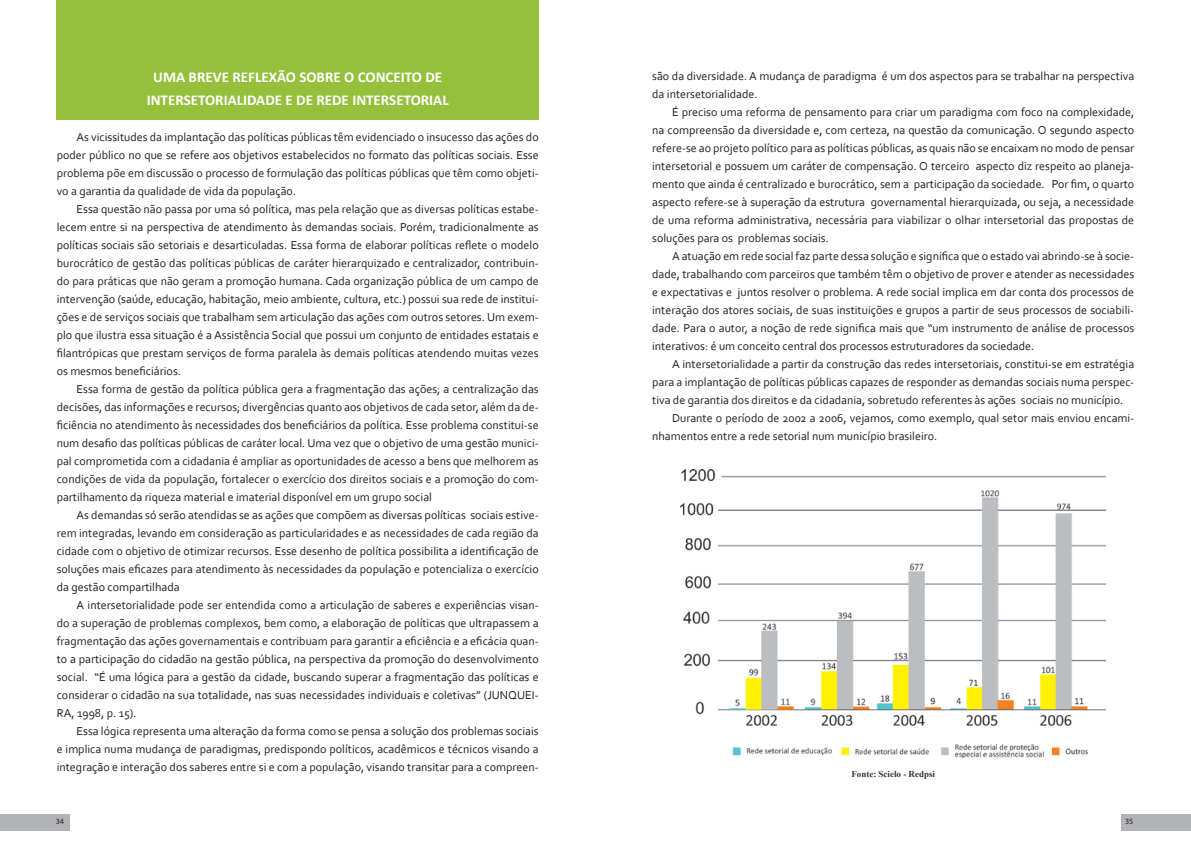
<style>
.page{position:relative;width:1191px;height:842px;background:#fff}
.page>*{position:absolute;margin:0;border:0;box-sizing:border-box;transform-origin:0 0}
.Padrão{font:700 15px "Calibri";color:#fff}
.Padrão-2{font:12px/18px "Corbel";color:#231f20;text-align:justify}
.Normal__Web{font:700 9px "Times New Roman";color:#333}
.t1{font:8px "Myriad";color:#231f20}
</style>
<div class="page">
<div style="left:57px;top:0;width:482px;height:119px;background:#95c03c"></div>
<img style="left:681px;top:469px;width:424px;height:289px">
<div style="left:1121px;top:814px;width:70px;height:16px;background:#b2b3b7"></div>
<div style="left:0;top:814px;width:70px;height:16px;background:#b2b3b7"></div>
<p class="Padrão" style="left:153px;top:68px;width:290px">UMA BREVE REFLEXÃO SOBRE O CONCEITO DE</p>
<p class="Padrão" style="left:147px;top:90px;width:303px">INTERSETORIALIDADE E DE REDE INTERSETORIAL</p>
<p class="Padrão-2" style="left:57px;top:127px;width:483px;text-indent:20px">As vicissitudes da implantação das políticas públicas têm evidenciado o insucesso das ações do poder público no que se refere aos objetivos estabelecidos no formato das políticas sociais. Esse problema põe em discussão o processo de formulação das políticas públicas que têm como objeti&shy;vo a garantia da qualidade de vida da população.</p>
<p class="Padrão-2" style="left:57px;top:199px;width:483px;text-indent:20px">Essa questão não passa por uma só política, mas pela relação que as diversas políticas estabe&shy;lecem entre si na perspectiva de atendimento às demandas sociais. Porém, tradicionalmente as políticas sociais são setoriais e desarticuladas. Essa forma de elaborar políticas reflete o modelo burocrático de gestão das políticas públicas de caráter hierarquizado e centralizador, contribuin&shy;do para práticas que não geram a promoção humana. Cada organização pública de um campo de intervenção (saúde, educação, habitação, meio ambiente, cultura, etc.) possui sua rede de institui&shy;ções e de serviços sociais que trabalham sem articulação das ações com outros setores. Um exem&shy;plo que ilustra essa situação é a Assistência Social que possui um conjunto de entidades estatais e filantrópicas que prestam serviços de forma paralela às demais políticas atendendo muitas vezes os mesmos beneficiários.</p>
<p class="Padrão-2" style="left:57px;top:379px;width:483px;text-indent:20px">Essa forma de gestão da política pública gera a fragmentação das ações; a centralização das decisões, das informações e recursos; divergências quanto aos objetivos de cada setor, além da de&shy;ficiência no atendimento às necessidades dos beneficiários da política. Esse problema constitui-se num desafio das políticas públicas de caráter local. Uma vez que o objetivo de uma gestão munici&shy;pal comprometida com a cidadania é ampliar as oportunidades de acesso a bens que melhorem as condições de vida da população, fortalecer o exercício dos direitos sociais e a promoção do com&shy;partilhamento da riqueza material e imaterial disponível em um grupo social</p>
<p class="Padrão-2" style="left:57px;top:505px;width:483px;text-indent:20px">As demandas só serão atendidas se as ações que compõem as diversas políticas sociais estive&shy;rem integradas, levando em consideração as particularidades e as necessidades de cada região da cidade com o objetivo de otimizar recursos. Esse desenho de política possibilita a identificação de soluções mais eficazes para atendimento às necessidades da população e potencializa o exercício da gestão compartilhada</p>
<p class="Padrão-2" style="left:57px;top:595px;width:483px;text-indent:20px">A intersetorialidade pode ser entendida como a articulação de saberes e experiências visan&shy;do a superação de problemas complexos, bem como, a elaboração de políticas que ultrapassem a fragmentação das ações governamentais e contribuam para garantir a eficiência e a eficácia quan&shy;to a participação do cidadão na gestão pública, na perspectiva da promoção do desenvolvimento social. “É uma lógica para a gestão da cidade, buscando superar a fragmentação das políticas e considerar o cidadão na sua totalidade, nas suas necessidades individuais e coletivas” (JUNQUEI-RA, 1998, p. 15).</p>
<p class="Padrão-2" style="left:57px;top:721px;width:483px;text-indent:20px">Essa lógica representa uma alteração da forma como se pensa a solução dos problemas sociais e implica numa mudança de paradigmas, predispondo políticos, acadêmicos e técnicos visando a integração e interação dos saberes entre si e com a população, visando transitar para a compreen-</p>
<p class="Padrão-2" style="left:652px;top:67px;width:483px">são da diversidade. A mudança de paradigma é um dos aspectos para se trabalhar na perspectiva da intersetorialidade.</p>
<p class="Padrão-2" style="left:652px;top:103px;width:483px;text-indent:20px">É preciso uma reforma de pensamento para criar um paradigma com foco na complexidade, na compreensão da diversidade e, com certeza, na questão da comunicação. O segundo aspecto refere-se ao projeto político para as políticas públicas, as quais não se encaixam no modo de pensar intersetorial e possuem um caráter de compensação. O terceiro aspecto diz respeito ao planeja&shy;mento que ainda é centralizado e burocrático, sem a participação da sociedade. Por fim, o quarto aspecto refere-se à superação da estrutura governamental hierarquizada, ou seja, a necessidade de uma reforma administrativa, necessária para viabilizar o olhar intersetorial das propostas de soluções para os problemas sociais.</p>
<p class="Padrão-2" style="left:652px;top:247px;width:483px;text-indent:20px">A atuação em rede social faz parte dessa solução e significa que o estado vai abrindo-se à socie&shy;dade, trabalhando com parceiros que também têm o objetivo de prover e atender as necessidades e expectativas e juntos resolver o problema. A rede social implica em dar conta dos processos de interação dos atores sociais, de suas instituições e grupos a partir de seus processos de sociabili&shy;dade. Para o autor, a noção de rede significa mais que “um instrumento de análise de processos interativos: é um conceito central dos processos estruturadores da sociedade.</p>
<p class="Padrão-2" style="left:652px;top:355px;width:483px;text-indent:20px">A intersetorialidade a partir da construção das redes intersetoriais, constitui-se em estratégia para a implantação de políticas públicas capazes de responder as demandas sociais numa perspec&shy;tiva de garantia dos direitos e da cidadania, sobretudo referentes às ações sociais no município.</p>
<p class="Padrão-2" style="left:652px;top:409px;width:483px;text-indent:20px">Durante o período de 2002 a 2006, vejamos, como exemplo, qual setor mais enviou encami&shy;nhamentos entre a rede setorial num município brasileiro.</p>
<p class="Normal__Web" style="left:851px;top:767px;width:85px">Fonte: Scielo - Redpsi</p>
<p class="t1" style="left:56px;top:817px;width:10px">34</p>
<p class="t1" style="left:1125px;top:817px;width:10px">35</p>
</div>
